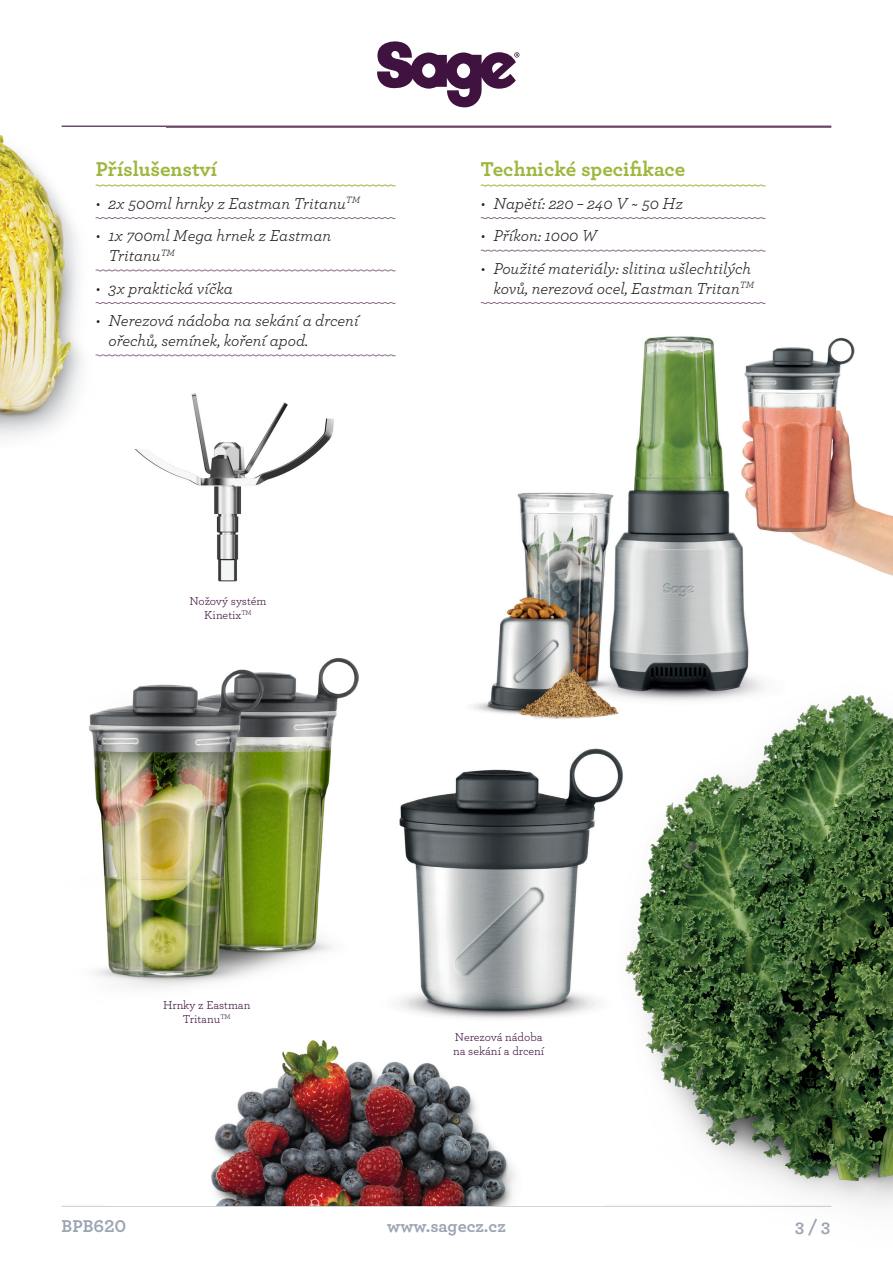
<style>
.page{position:relative;width:893px;height:1263px;background:#fff}
.page>*{position:absolute;margin:0;border:0;box-sizing:border-box;transform-origin:0 0}
.t1{font:700 21px "Archer";color:#9db73d}
.t2{font:700 18px "Archer";color:#9da4b4}
.t3{font:italic 16.5px/19.8px "Archer";color:#231f20}
.t4{font:12px/14.4px "Archer";color:#40123f;text-align:center}
</style>
<div class="page">
<hr style="left:62px;top:126px;width:769px;height:1px;background:#40123f">
<hr style="left:62px;top:127px;width:769px;height:1px;background:#40123f">
<hr style="left:62px;top:1206px;width:769px;height:1px;background:#c9ccd4">
<svg style="left:377px;top:41px;width:142px;height:66px"></svg>
<img style="left:211px;top:1040px;width:304px;height:165px">
<img style="left:472px;top:336px;width:421px;height:383px">
<img style="left:398px;top:766px;width:173px;height:253px">
<svg style="left:480px;top:184px;width:286px;height:3px"></svg>
<svg style="left:480px;top:217px;width:286px;height:2px"></svg>
<svg style="left:480px;top:249px;width:286px;height:3px"></svg>
<svg style="left:480px;top:302px;width:286px;height:2px"></svg>
<img style="left:134px;top:393px;width:200px;height:189px">
<img style="left:89px;top:658px;width:270px;height:330px">
<img style="left:571px;top:666px;width:322px;height:541px">
<img style="left:0;top:135px;width:166px;height:314px">
<svg style="left:95px;top:184px;width:301px;height:3px"></svg>
<svg style="left:95px;top:217px;width:301px;height:2px"></svg>
<svg style="left:95px;top:269px;width:301px;height:3px"></svg>
<svg style="left:95px;top:302px;width:301px;height:2px"></svg>
<svg style="left:95px;top:354px;width:301px;height:3px"></svg>
<p class="t1" style="left:96px;top:153px;width:123px">Příslušenství</p>
<p class="t3" style="left:96px;top:192px;width:266px">• 2x 500ml hrnky z Eastman Tritanu<sup>TM</sup></p>
<p class="t3" style="left:108px;top:225px;width:224px;text-indent:-13px">• 1x 700ml Mega hrnek z Eastman<br>Tritanu<sup>TM</sup></p>
<p class="t3" style="left:96px;top:277px;width:139px">• 3x praktická víčka</p>
<p class="t3" style="left:108px;top:310px;width:252px;text-indent:-13px">• Nerezová nádoba na sekání a drcení ořechů, semínek, koření apod.</p>
<p class="t4" style="left:189px;top:593px;width:79px">Nožový systém<br>Kinetix<sup>TM</sup></p>
<p class="t1" style="left:481px;top:153px;width:206px">Technické specifikace</p>
<p class="t3" style="left:481px;top:192px;width:204px">• Napětí: 220 – 240 V ~ 50 Hz</p>
<p class="t3" style="left:481px;top:225px;width:118px">• Příkon: 1000 W</p>
<p class="t3" style="left:481px;top:258px;width:275px;text-align:right">• Použité materiály: slitina ušlechtilých kovů, nerezová ocel, Eastman Tritan<sup>TM</sup></p>
<p class="t4" style="left:163px;top:997px;width:89px">Hrnky z Eastman<br>Tritanu<sup>TM</sup></p>
<p class="t4" style="left:453px;top:1029px;width:93px;text-align:left">Nerezová nádoba na sekání a drcení</p>
<p class="t2" style="left:62px;top:1212px;width:66px">BPB620</p>
<p class="t2" style="left:387px;top:1212px;width:120px">www.sagecz.cz</p>
<p class="t2" style="left:795px;top:1212px;width:37px">3 / 3</p>
</div>
